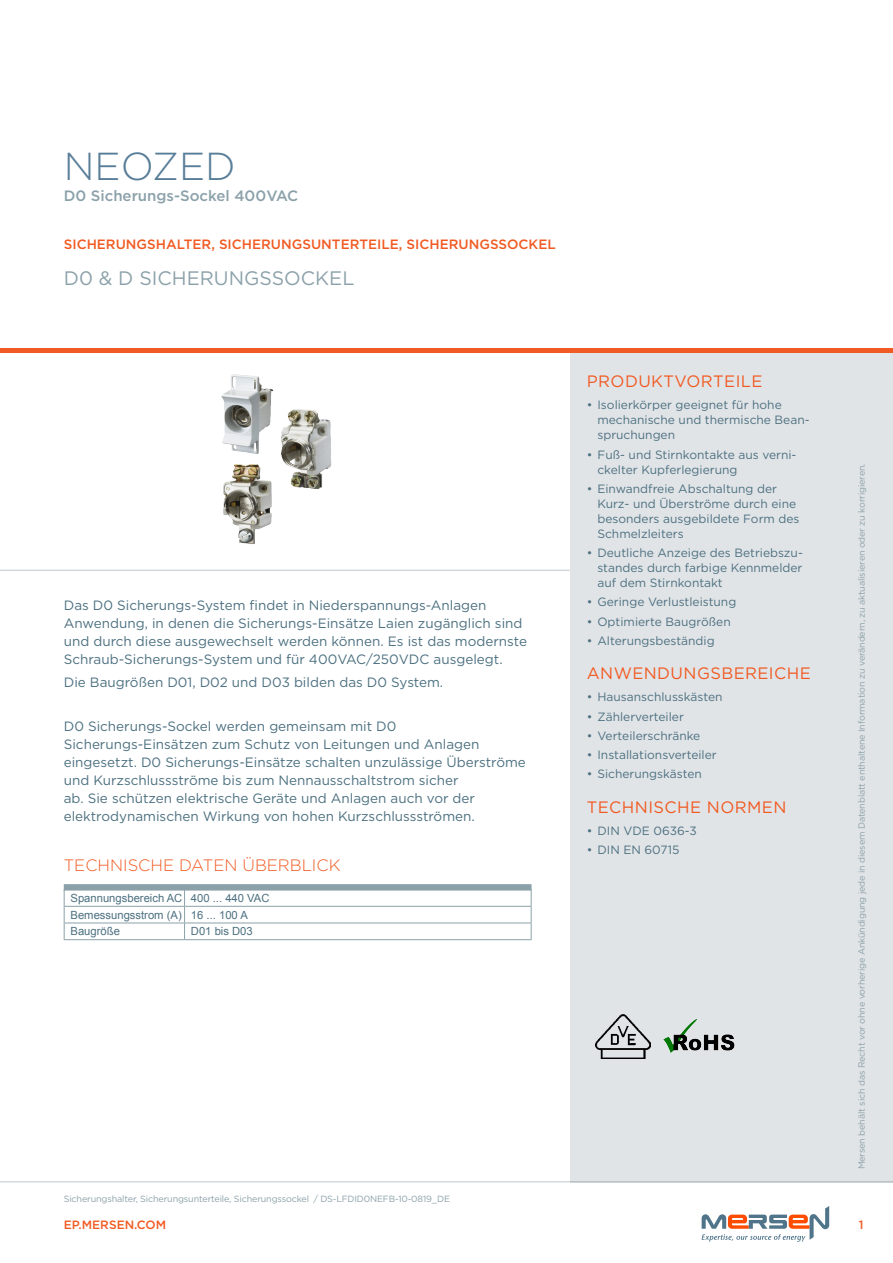
<style>
.page{position:relative;width:893px;height:1263px;background:#fff}
.page>*{position:absolute;margin:0;border:0;box-sizing:border-box;transform-origin:0 0}
.t1{font:300 39px "Gotham";color:#587d98}
.t2{font:19.5px "Gotham";color:#8ba1a9}
.t3{font:16.5px "Gotham";letter-spacing:.025em;color:#f15a22}
.t4{font:300 16.5px "Gotham";color:#f15a22}
.t5{font:500 15px "Gotham";color:#8ba1a9}
.t6{font:13.5px/18px "Gotham";color:#4c7080}
.t7{font:500 13.5px "Gotham";color:#f15a22}
.t8{font:12px/15px "Gotham";color:#4c7080}
.t9{font:500 12px "Gotham";color:#f15a22}
.t10{font:11.25px/16.6px "Arial";color:#4c7080}
.t11{font:9px "Gotham";letter-spacing:-.015em;color:#8ba1a9}
</style>
<div class="page">
<hr style="left:0;top:1181px;width:893px;height:1px;background:#bec8cd">
<div style="left:570px;top:353px;width:323px;height:829px;background:#e1e4e7"></div>
<hr style="left:0;top:349px;width:893px;height:4px;background:#f15a22">
<hr style="left:0;top:570px;width:570px;height:1px;background:#bec8cd">
<svg style="left:702px;top:1206px;width:127px;height:36px"></svg>
<div style="left:64px;top:884px;width:467px;height:6px;background:#8ba1a9"></div>
<hr style="left:64px;top:906px;width:121px;height:1px;background:#8ba1a9">
<hr style="left:185px;top:906px;width:346px;height:1px;background:#8ba1a9">
<hr style="left:64px;top:923px;width:121px;height:1px;background:#8ba1a9">
<svg style="left:64px;top:890px;width:1px;height:49px"></svg>
<hr style="left:64px;top:939px;width:121px;height:1px;background:#8ba1a9">
<hr style="left:185px;top:923px;width:346px;height:1px;background:#8ba1a9">
<svg style="left:184px;top:890px;width:1px;height:49px"></svg>
<svg style="left:531px;top:890px;width:1px;height:49px"></svg>
<hr style="left:185px;top:939px;width:346px;height:1px;background:#8ba1a9">
<img style="left:221px;top:374px;width:72px;height:85px">
<img style="left:595px;top:1014px;width:56px;height:45px">
<img style="left:663px;top:1020px;width:72px;height:33px">
<h1 class="t1" style="left:64px;top:142px;width:173px">NEOZED</h1>
<p class="t5" style="left:64px;top:186px;width:236px">D0 Sicherungs-Sockel 400VAC</p>
<p class="t7" style="left:64px;top:235px;width:493px">SICHERUNGSHALTER, SICHERUNGSUNTERTEILE, SICHERUNGSSOCKEL</p>
<h2 class="t2" style="left:64px;top:265px;width:292px">D0 &amp; D SICHERUNGSSOCKEL</h2>
<p class="t6" style="left:64px;top:596px;width:465px">Das D0 Sicherungs-System findet in Niederspannungs-Anlagen Anwendung, in denen die Sicherungs-Einsätze Laien zugänglich sind und durch diese ausgewechselt werden können. Es ist das modernste Schraub-Sicherungs-System und für 400VAC/250VDC ausgelegt.</p>
<p class="t6" style="left:64px;top:672px;width:381px">Die Baugrößen D01, D02 und D03 bilden das D0 System.</p>
<p class="t6" style="left:64px;top:717px;width:464px">D0 Sicherungs-Sockel werden gemeinsam mit D0<br>Sicherungs-Einsätzen zum Schutz von Leitungen und Anlagen eingesetzt. D0 Sicherungs-Einsätze schalten unzulässige Überströme und Kurzschlussströme bis zum Nennausschaltstrom sicher<br>ab. Sie schützen elektrische Geräte und Anlagen auch vor der elektrodynamischen Wirkung von hohen Kurzschlussströmen.</p>
<p class="t4" style="left:64px;top:854px;width:278px">TECHNISCHE DATEN ÜBERBLICK</p>
<p class="t10" style="left:71px;top:890px;width:200px">Spannungsbereich AC 400 ... 440 VAC<br>Bemessungsstrom (A) 16 ... 100 A<br>Baugröße</p>
<p class="t10" style="left:191px;top:923px;width:63px">D01 bis D03</p>
<p class="t3" style="left:587px;top:371px;width:177px">PRODUKTVORTEILE</p>
<p class="t8" style="left:597px;top:397px;width:214px;text-indent:-11px">• Isolierkörper geeignet für hohe mechanische und thermische Bean&shy;spruchungen</p>
<p class="t8" style="left:597px;top:447px;width:200px;text-indent:-11px">• Fuß- und Stirnkontakte aus verni&shy;ckelter Kupferlegierung</p>
<p class="t8" style="left:597px;top:481px;width:204px;text-indent:-11px">• Einwandfreie Abschaltung der<br>Kurz- und Überströme durch eine besonders ausgebildete Form des<br>Schmelzleiters</p>
<p class="t8" style="left:597px;top:545px;width:207px;text-align:justify;text-indent:-11px">• Deutliche Anzeige des Betriebszu&shy;standes durch farbige Kennmelder auf dem Stirnkontakt</p>
<p class="t8" style="left:587px;top:594px;width:151px">• Geringe Verlustleistung</p>
<p class="t8" style="left:587px;top:614px;width:145px">• Optimierte Baugrößen</p>
<p class="t8" style="left:587px;top:633px;width:129px">• Alterungsbeständig</p>
<p class="t3" style="left:587px;top:663px;width:225px">ANWENDUNGSBEREICHE</p>
<p class="t8" style="left:587px;top:689px;width:137px">• Hausanschlusskästen</p>
<p class="t8" style="left:587px;top:708px;width:99px">• Zählerverteiler</p>
<p class="t8" style="left:587px;top:728px;width:115px">• Verteilerschränke</p>
<p class="t8" style="left:587px;top:747px;width:131px">• Installationsverteiler</p>
<p class="t8" style="left:587px;top:766px;width:117px">• Sicherungskästen</p>
<p class="t3" style="left:587px;top:796px;width:201px">TECHNISCHE NORMEN</p>
<p class="t8" style="left:587px;top:823px;width:112px">• DIN VDE 0636-3</p>
<p class="t8" style="left:587px;top:842px;width:94px">• DIN EN 60715</p>
<p class="t11" style="left:856px;top:1169px;width:707px;rotate:-90deg">Mersen behält sich das Recht vor ohne vorherige Ankündigung jede in diesem Datenblatt enthaltene Information zu verändern, zu aktualisieren oder zu korrigieren.</p>
<p class="t11" style="left:64px;top:1193px;width:388px">Sicherungshalter, Sicherungsunterteile, Sicherungssockel / DS-LFDID0NEFB-10-0819_DE</p>
<p class="t9" style="left:64px;top:1217px;width:104px">EP.MERSEN.COM</p>
<p class="t9" style="left:859px;top:1217px;width:6px">1</p>
</div>
